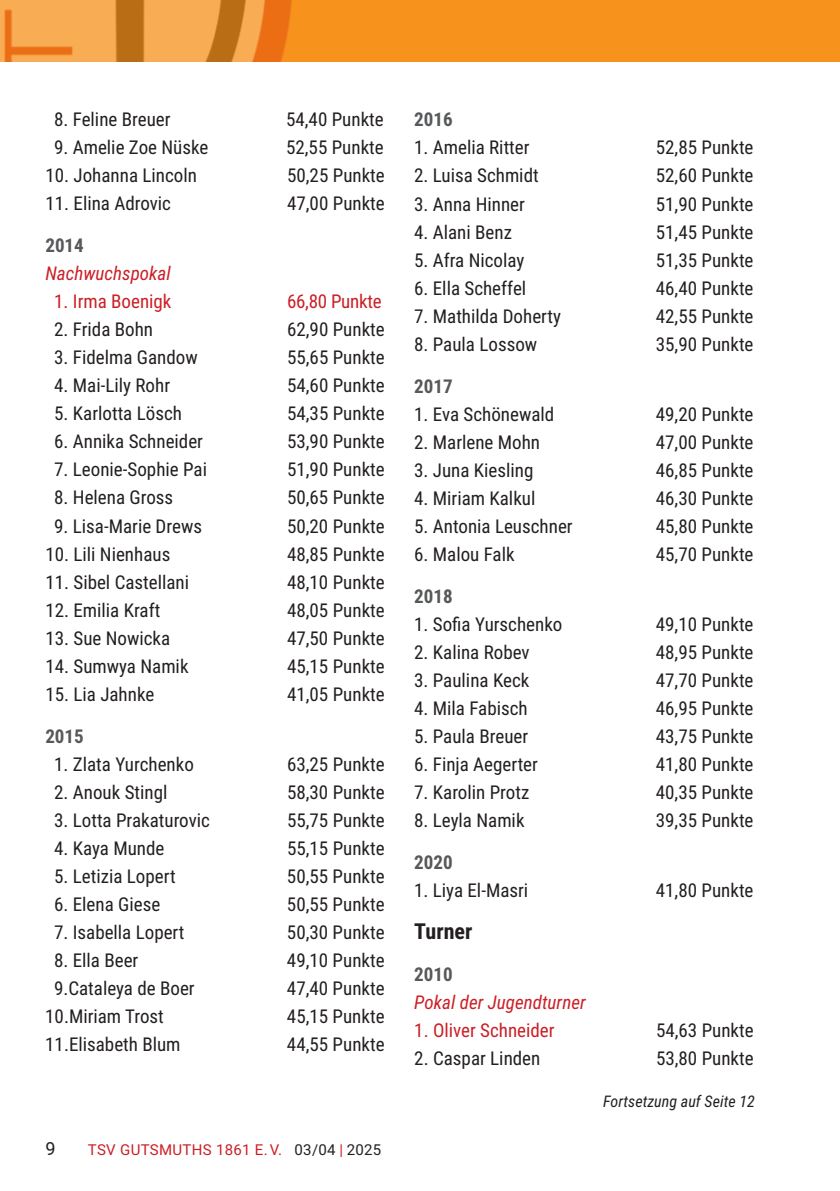
<style>
.page{position:relative;width:840px;height:1191px;background:#fff}
.page>*{position:absolute;margin:0;border:0;box-sizing:border-box;transform-origin:0 0}
.t1{font:700 22px "Roboto Condensed";color:#231f20}
.t2{font:19px "Roboto Condensed";color:#231f20}
.t3{font:19px "Roboto Condensed";color:#cb1f26}
.t4{font:italic 19px "Roboto Condensed";color:#cb1f26}
.t5{font:700 19px "Roboto Condensed";color:#57585a}
.t6{font:18px "Roboto";color:#231f20}
.t7{font:italic 16px "Roboto Condensed";color:#231f20}
.t8{font:15px "Roboto";letter-spacing:.02em;color:#cb1f26}
.s1{color:#231f20}
.s2{font-family:"Roboto Condensed"}
</style>
<div class="page">
<div style="left:0;top:0;width:839px;height:61px;background:#f7931d"></div>
<img style="left:0;top:0;width:292px;height:61px">
<p class="t2" style="left:54px;top:106px;width:118px">8. Feline Breuer</p>
<p class="t2" style="left:286px;top:106px;width:99px">54,40 Punkte</p>
<p class="t2" style="left:54px;top:134px;width:156px">9. Amelie Zoe Nüske</p>
<p class="t2" style="left:286px;top:134px;width:99px">52,55 Punkte</p>
<p class="t2" style="left:45px;top:162px;width:153px">10. Johanna Lincoln</p>
<p class="t2" style="left:287px;top:162px;width:99px">50,25 Punkte</p>
<p class="t2" style="left:45px;top:190px;width:127px">11. Elina Adrovic</p>
<p class="t2" style="left:287px;top:190px;width:99px">47,00 Punkte</p>
<p class="t5" style="left:45px;top:232px;width:40px">2014</p>
<p class="t4" style="left:45px;top:260px;width:127px">Nachwuchspokal</p>
<p class="t3" style="left:54px;top:288px;width:119px">1. Irma Boenigk</p>
<p class="t3" style="left:287px;top:288px;width:96px">66,80 Punkte</p>
<p class="t2" style="left:54px;top:316px;width:100px">2. Frida Bohn</p>
<p class="t2" style="left:287px;top:316px;width:99px">62,90 Punkte</p>
<p class="t2" style="left:54px;top:344px;width:145px">3. Fidelma Gandow</p>
<p class="t2" style="left:287px;top:344px;width:99px">55,65 Punkte</p>
<p class="t2" style="left:54px;top:372px;width:117px">4. Mai-Lily Rohr</p>
<p class="t2" style="left:287px;top:372px;width:99px">54,60 Punkte</p>
<p class="t2" style="left:54px;top:400px;width:129px">5. Karlotta Lösch</p>
<p class="t2" style="left:287px;top:400px;width:99px">54,35 Punkte</p>
<p class="t2" style="left:54px;top:428px;width:150px">6. Annika Schneider</p>
<p class="t2" style="left:287px;top:428px;width:99px">53,90 Punkte</p>
<p class="t2" style="left:54px;top:456px;width:154px">7. Leonie-Sophie Pai</p>
<p class="t2" style="left:287px;top:456px;width:99px">51,90 Punkte</p>
<p class="t2" style="left:54px;top:484px;width:120px">8. Helena Gross</p>
<p class="t2" style="left:287px;top:484px;width:99px">50,65 Punkte</p>
<p class="t2" style="left:54px;top:512px;width:149px">9. Lisa-Marie Drews</p>
<p class="t2" style="left:287px;top:512px;width:99px">50,20 Punkte</p>
<p class="t2" style="left:45px;top:540px;width:126px">10. Lili Nienhaus</p>
<p class="t2" style="left:287px;top:540px;width:99px">48,85 Punkte</p>
<p class="t2" style="left:45px;top:568px;width:145px">11. Sibel Castellani</p>
<p class="t2" style="left:287px;top:568px;width:99px">48,10 Punkte</p>
<p class="t2" style="left:45px;top:596px;width:116px">12. Emilia Kraft</p>
<p class="t2" style="left:287px;top:596px;width:99px">48,05 Punkte</p>
<p class="t2" style="left:45px;top:624px;width:126px">13. Sue Nowicka</p>
<p class="t2" style="left:287px;top:624px;width:99px">47,50 Punkte</p>
<p class="t2" style="left:45px;top:652px;width:145px">14. Sumwya Namik</p>
<p class="t2" style="left:287px;top:652px;width:99px">45,15 Punkte</p>
<p class="t2" style="left:45px;top:680px;width:110px">15. Lia Jahnke</p>
<p class="t2" style="left:287px;top:680px;width:99px">41,05 Punkte</p>
<p class="t5" style="left:45px;top:722px;width:40px">2015</p>
<p class="t2" style="left:54px;top:750px;width:141px">1. Zlata Yurchenko</p>
<p class="t2" style="left:287px;top:750px;width:99px">63,25 Punkte</p>
<p class="t2" style="left:54px;top:778px;width:115px">2. Anouk Stingl</p>
<p class="t2" style="left:287px;top:778px;width:99px">58,30 Punkte</p>
<p class="t2" style="left:54px;top:806px;width:157px">3. Lotta Prakaturovic</p>
<p class="t2" style="left:287px;top:806px;width:99px">55,75 Punkte</p>
<p class="t2" style="left:54px;top:834px;width:112px">4. Kaya Munde</p>
<p class="t2" style="left:287px;top:834px;width:99px">55,15 Punkte</p>
<p class="t2" style="left:54px;top:862px;width:123px">5. Letizia Lopert</p>
<p class="t2" style="left:287px;top:862px;width:99px">50,55 Punkte</p>
<p class="t2" style="left:54px;top:890px;width:108px">6. Elena Giese</p>
<p class="t2" style="left:287px;top:890px;width:99px">50,55 Punkte</p>
<p class="t2" style="left:54px;top:918px;width:132px">7. Isabella Lopert</p>
<p class="t2" style="left:287px;top:918px;width:99px">50,30 Punkte</p>
<p class="t2" style="left:54px;top:946px;width:86px">8. Ella Beer</p>
<p class="t2" style="left:287px;top:946px;width:99px">49,10 Punkte</p>
<p class="t2" style="left:54px;top:974px;width:142px">9.Cataleya de Boer</p>
<p class="t2" style="left:287px;top:974px;width:99px">47,40 Punkte</p>
<p class="t2" style="left:45px;top:1002px;width:120px">10.Miriam Trost</p>
<p class="t2" style="left:287px;top:1002px;width:99px">45,15 Punkte</p>
<p class="t2" style="left:45px;top:1030px;width:137px">11.Elisabeth Blum</p>
<p class="t2" style="left:287px;top:1030px;width:99px">44,55 Punkte</p>
<p class="t6" style="left:45px;top:1136px;width:12px">9</p>
<p class="t8" style="left:88px;top:1138px;width:295px">TSV GUTSMUTHS 1861 E. V. <span class="s1">03/04</span> <span class="s2">|</span> <span class="s1">2025</span></p>
<p class="t5" style="left:414px;top:106px;width:40px">2016</p>
<p class="t2" style="left:414px;top:134px;width:117px">1. Amelia Ritter</p>
<p class="t2" style="left:655px;top:134px;width:99px">52,85 Punkte</p>
<p class="t2" style="left:414px;top:162px;width:126px">2. Luisa Schmidt</p>
<p class="t2" style="left:655px;top:162px;width:99px">52,60 Punkte</p>
<p class="t2" style="left:414px;top:190px;width:112px">3. Anna Hinner</p>
<p class="t2" style="left:655px;top:190px;width:99px">51,90 Punkte</p>
<p class="t2" style="left:414px;top:218px;width:99px">4. Alani Benz</p>
<p class="t2" style="left:655px;top:218px;width:99px">51,45 Punkte</p>
<p class="t2" style="left:414px;top:246px;width:112px">5. Afra Nicolay</p>
<p class="t2" style="left:655px;top:246px;width:99px">51,35 Punkte</p>
<p class="t2" style="left:414px;top:274px;width:114px">6. Ella Scheffel</p>
<p class="t2" style="left:655px;top:274px;width:99px">46,40 Punkte</p>
<p class="t2" style="left:414px;top:302px;width:148px">7. Mathilda Doherty</p>
<p class="t2" style="left:655px;top:302px;width:99px">42,55 Punkte</p>
<p class="t2" style="left:414px;top:330px;width:125px">8. Paula Lossow</p>
<p class="t2" style="left:655px;top:330px;width:99px">35,90 Punkte</p>
<p class="t5" style="left:414px;top:372px;width:40px">2017</p>
<p class="t2" style="left:414px;top:400px;width:142px">1. Eva Schönewald</p>
<p class="t2" style="left:655px;top:400px;width:99px">49,20 Punkte</p>
<p class="t2" style="left:414px;top:428px;width:127px">2. Marlene Mohn</p>
<p class="t2" style="left:655px;top:428px;width:99px">47,00 Punkte</p>
<p class="t2" style="left:414px;top:456px;width:121px">3. Juna Kiesling</p>
<p class="t2" style="left:655px;top:456px;width:99px">46,85 Punkte</p>
<p class="t2" style="left:414px;top:484px;width:123px">4. Miriam Kalkul</p>
<p class="t2" style="left:655px;top:484px;width:99px">46,30 Punkte</p>
<p class="t2" style="left:414px;top:512px;width:160px">5. Antonia Leuschner</p>
<p class="t2" style="left:655px;top:512px;width:99px">45,80 Punkte</p>
<p class="t2" style="left:414px;top:540px;width:102px">6. Malou Falk</p>
<p class="t2" style="left:655px;top:540px;width:99px">45,70 Punkte</p>
<p class="t5" style="left:414px;top:582px;width:40px">2018</p>
<p class="t2" style="left:414px;top:610px;width:150px">1. Sofia Yurschenko</p>
<p class="t2" style="left:655px;top:610px;width:99px">49,10 Punkte</p>
<p class="t2" style="left:414px;top:638px;width:117px">2. Kalina Robev</p>
<p class="t2" style="left:655px;top:638px;width:99px">48,95 Punkte</p>
<p class="t2" style="left:414px;top:666px;width:117px">3. Paulina Keck</p>
<p class="t2" style="left:655px;top:666px;width:99px">47,70 Punkte</p>
<p class="t2" style="left:414px;top:694px;width:115px">4. Mila Fabisch</p>
<p class="t2" style="left:655px;top:694px;width:99px">46,95 Punkte</p>
<p class="t2" style="left:414px;top:722px;width:115px">5. Paula Breuer</p>
<p class="t2" style="left:655px;top:722px;width:99px">43,75 Punkte</p>
<p class="t2" style="left:414px;top:750px;width:125px">6. Finja Aegerter</p>
<p class="t2" style="left:655px;top:750px;width:99px">41,80 Punkte</p>
<p class="t2" style="left:414px;top:778px;width:117px">7. Karolin Protz</p>
<p class="t2" style="left:655px;top:778px;width:99px">40,35 Punkte</p>
<p class="t2" style="left:414px;top:806px;width:112px">8. Leyla Namik</p>
<p class="t2" style="left:655px;top:806px;width:99px">39,35 Punkte</p>
<p class="t5" style="left:414px;top:849px;width:40px">2020</p>
<p class="t2" style="left:414px;top:877px;width:116px">1. Liya El-Masri</p>
<p class="t2" style="left:655px;top:877px;width:99px">41,80 Punkte</p>
<p class="t1" style="left:414px;top:915px;width:60px">Turner</p>
<p class="t5" style="left:414px;top:960px;width:40px">2010</p>
<p class="t4" style="left:414px;top:988px;width:173px">Pokal der Jugendturner</p>
<p class="t3" style="left:414px;top:1016px;width:142px">1. Oliver Schneider</p>
<p class="t2" style="left:655px;top:1016px;width:99px">54,63 Punkte</p>
<p class="t2" style="left:414px;top:1044px;width:127px">2. Caspar Linden</p>
<p class="t2" style="left:655px;top:1044px;width:99px">53,80 Punkte</p>
<p class="t7" style="left:602px;top:1090px;width:153px">Fortsetzung auf Seite 12</p>
</div>
